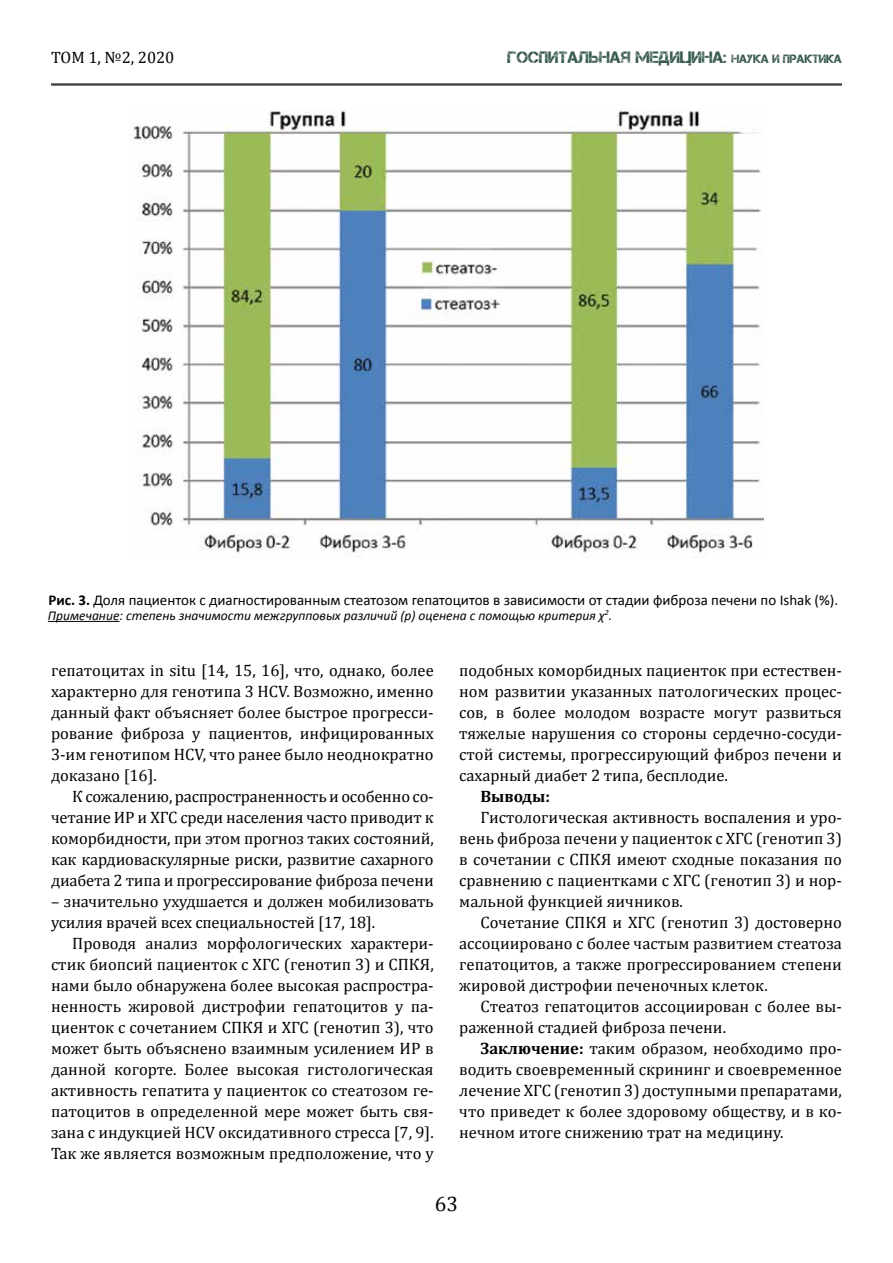
<style>
.page{position:relative;width:893px;height:1263px;background:#fff}
.page>*{position:absolute;margin:0;border:0;box-sizing:border-box;transform-origin:0 0}
.t1{font:21px "Cambria";color:#000}
.t2{font:16.5px/21px "Cambria";color:#000;text-align:justify}
.t3{font:16.5px "Captureit";color:#395a52}
.t4{font:700 16.5px "Cambria";color:#000}
.t5{font:15px "Calibri";color:#000}
.t6{font:italic 13.5px "Calibri";color:#000}
.s1{font-size:12px}
.s2{font-weight:700}
</style>
<div class="page">
<hr style="left:51px;top:84px;width:791px;height:1px;background:#000">
<hr style="left:51px;top:85px;width:791px;height:1px;background:#000">
<hr style="left:48px;top:621px;width:71px;height:1px;background:#000">
<img style="left:130px;top:109px;width:633px;height:449px">
<p class="t2" style="left:51px;top:47px;width:125px">ТОМ 1, №2, 2020</p>
<p class="t3" style="left:508px;top:48px;width:336px">госпитальНАЯ МЕДИЦИНА: <span class="s1">наука и практика</span></p>
<p class="t5" style="left:48px;top:590px;width:791px"><span class="s2">Рис. 3.</span> Доля пациенток с диагностированным стеатозом гепатоцитов в зависимости от стадии фиброза печени по Ishak (%).</p>
<p class="t6" style="left:48px;top:606px;width:566px">Примечание: степень значимости межгрупповых различий (p) оценена с помощью критерия χ<sup>2</sup>.</p>
<p class="t2" style="left:51px;top:660px;width:384px">гепатоцитах in situ [14, 15, 16], что, однако, более характерно для генотипа 3 HCV. Возможно, именно данный факт объясняет более быстрое прогресси&shy;рование фиброза у пациентов, инфицированных 3-им генотипом HCV, что ранее было неоднократно доказано [16].</p>
<p class="t2" style="left:51px;top:786px;width:384px;text-indent:21px">К сожалению, распространенность и особенно со&shy;четание ИР и ХГС среди населения часто приводит к коморбидности, при этом прогноз таких состояний, как кардиоваскулярные риски, развитие сахарного диабета 2 типа и прогрессирование фиброза печени</p>
<p class="t2" style="left:51px;top:891px;width:384px">– значительно ухудшается и должен мобилизовать усилия врачей всех специальностей [17, 18].</p>
<p class="t2" style="left:51px;top:933px;width:384px;text-indent:21px">Проводя анализ морфологических характери&shy;стик биопсий пациенток с ХГС (генотип 3) и СПКЯ, нами было обнаружена более высокая распростра&shy;ненность жировой дистрофии гепатоцитов у па&shy;циенток с сочетанием СПКЯ и ХГС (генотип 3), что может быть объяснено взаимным усилением ИР в данной когорте. Более высокая гистологическая активность гепатита у пациенток со стеатозом ге&shy;патоцитов в определенной мере может быть свя&shy;зана с индукцией HCV оксидативного стресса [7, 9].<br>Так же является возможным предположение, что у</p>
<p class="t2" style="left:459px;top:660px;width:384px">подобных коморбидных пациенток при естествен&shy;ном развитии указанных патологических процес&shy;сов, в более молодом возрасте могут развиться тяжелые нарушения со стороны сердечно-сосуди&shy;стой системы, прогрессирующий фиброз печени и сахарный диабет 2 типа, бесплодие.</p>
<p class="t4" style="left:480px;top:785px;width:71px">Выводы:</p>
<p class="t2" style="left:459px;top:807px;width:384px;text-indent:21px">Гистологическая активность воспаления и уро&shy;вень фиброза печени у пациенток с ХГС (генотип 3) в сочетании с СПКЯ имеют сходные показания по сравнению с пациентками с ХГС (генотип 3) и нор&shy;мальной функцией яичников.</p>
<p class="t2" style="left:459px;top:912px;width:384px;text-indent:21px">Сочетание СПКЯ и ХГС (генотип 3) достоверно ассоциировано с более частым развитием стеатоза гепатоцитов, а также прогрессированием степени жировой дистрофии печеночных клеток.</p>
<p class="t2" style="left:459px;top:996px;width:384px;text-indent:21px">Стеатоз гепатоцитов ассоциирован с более вы&shy;раженной стадией фиброза печени.</p>
<p class="t2" style="left:459px;top:1038px;width:384px;text-indent:21px"><span class="s2">Заключение:</span> таким образом, необходимо про&shy;водить своевременный скрининг и своевременное лечение ХГС (генотип 3) доступными препаратами, что приведет к более здоровому обществу, и в ко&shy;нечном итоге снижению трат на медицину.</p>
<p class="t1" style="left:435px;top:1191px;width:25px">63</p>
</div>
